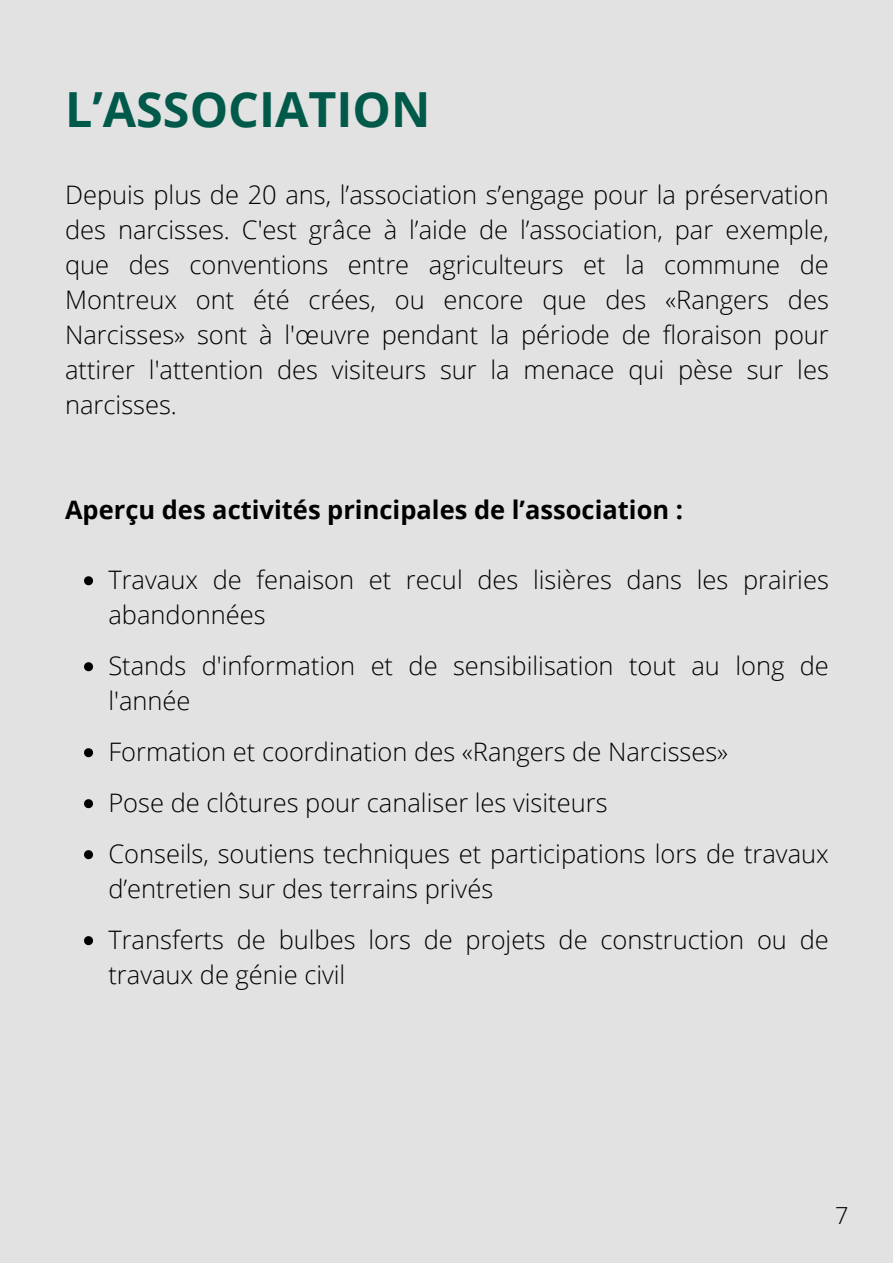
<style>
.page{position:relative;width:893px;height:1264px;background:#fff}
.page>*{position:absolute;margin:0;border:0;box-sizing:border-box;transform-origin:0 0}
.t1{font:700 48.45px "Open Sans";color:#01594a}
.t2{font:300 25.5px/35px "Open Sans";color:#000}
.t3{font:700 25.5px "Open Sans";color:#000}
.t4{font:300 23.55px "Open Sans";color:#000}
</style>
<div class="page">
<div style="left:0;top:0;width:892px;height:1262px;background:#e1e2e1"></div>
<svg style="left:84px;top:576px;width:9px;height:9px"></svg>
<svg style="left:84px;top:662px;width:9px;height:9px"></svg>
<svg style="left:84px;top:748px;width:9px;height:9px"></svg>
<svg style="left:84px;top:799px;width:9px;height:9px"></svg>
<svg style="left:84px;top:850px;width:9px;height:9px"></svg>
<svg style="left:84px;top:936px;width:9px;height:9px"></svg>
<p class="t1" style="left:65px;top:76px;width:367px">L’ASSOCIATION</p>
<p class="t2" style="left:65px;top:177px;width:765px;text-align:justify">Depuis plus de 20 ans, l’association s’engage pour la préservation des narcisses. C'est grâce à l’aide de l’association, par exemple, que des conventions entre agriculteurs et la commune de Montreux ont été crées, ou encore que des «Rangers des Narcisses» sont à l'œuvre pendant la période de floraison pour attirer l'attention des visiteurs sur la menace qui pèse sur les narcisses.</p>
<p class="t3" style="left:65px;top:492px;width:619px">Aperçu des activités principales de l’association :</p>
<p class="t2" style="left:108px;top:562px;width:722px">Travaux de fenaison et recul des lisières dans les prairies abandonnées</p>
<p class="t2" style="left:108px;top:648px;width:722px">Stands d'information et de sensibilisation tout au long de l'année</p>
<p class="t2" style="left:108px;top:733px;width:621px">Formation et coordination des «Rangers de Narcisses»</p>
<p class="t2" style="left:108px;top:784px;width:500px">Pose de clôtures pour canaliser les visiteurs</p>
<p class="t2" style="left:108px;top:835px;width:722px">Conseils, soutiens techniques et participations lors de travaux d’entretien sur des terrains privés</p>
<p class="t2" style="left:108px;top:921px;width:722px">Transferts de bulbes lors de projets de construction ou de travaux de génie civil</p>
<p class="t4" style="left:835px;top:1198px;width:15px">7</p>
</div>
